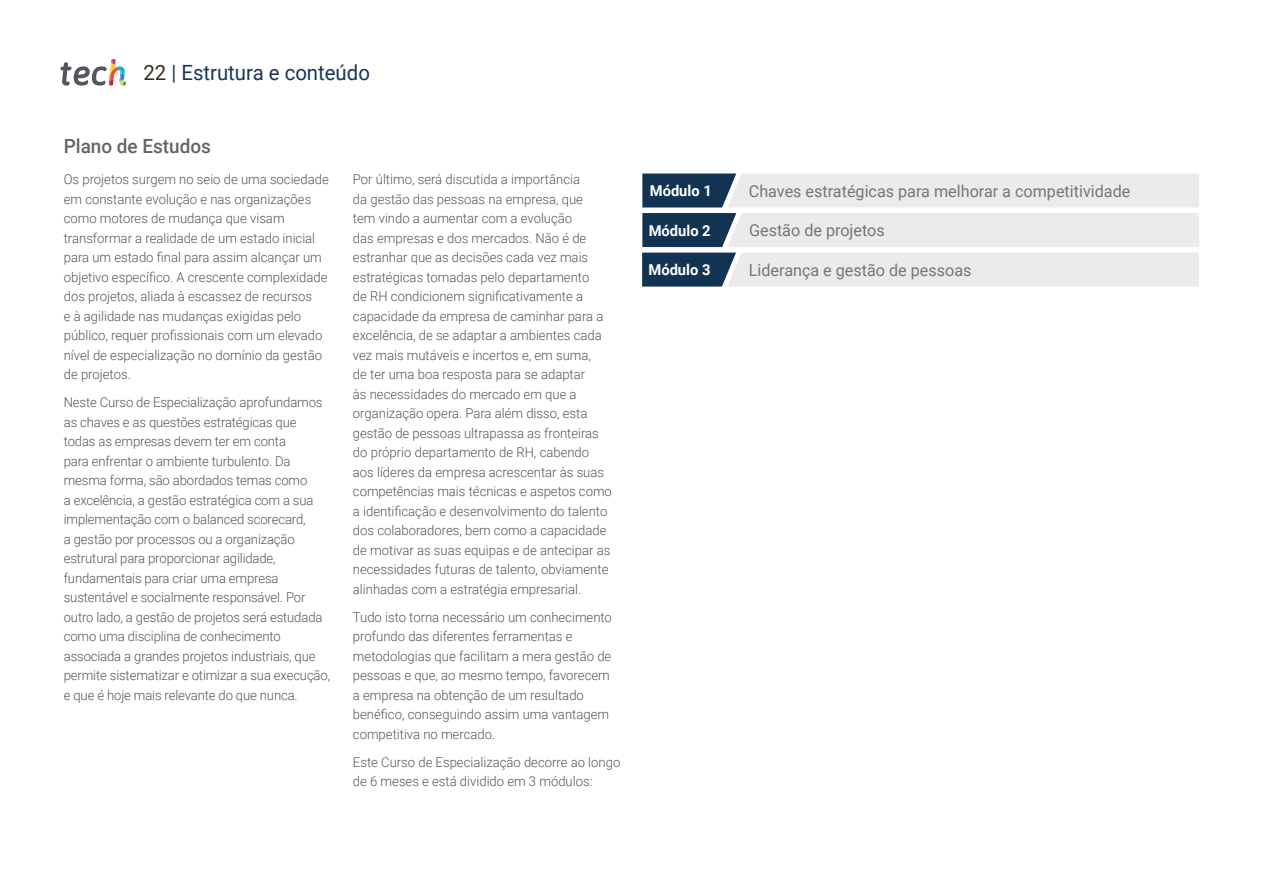
<style>
.page{position:relative;width:1263px;height:893px;background:#fff}
.page>*{position:absolute;margin:0;border:0;box-sizing:border-box;transform-origin:0 0}
.t1{font:21px "Roboto";color:#1a355c}
.t2{font:500 19.5px "Roboto";color:#61646a}
.t3{font:16.5px "Roboto";color:#74777b}
.t4{font:700 15px "Roboto";color:#fff}
.t5{font:300 13.5px/19.5px "Roboto";color:#52555b}
.s1{color:#312e20}
</style>
<div class="page">
<svg style="left:61px;top:59px;width:65px;height:27px"></svg>
<svg style="left:642px;top:253px;width:557px;height:34px;background:#c9cfd3"></svg>
<svg style="left:642px;top:173px;width:557px;height:74px;background:#cdd2d6"></svg>
<h1 class="t1" style="left:144px;top:57px;width:228px"><span class="s1">22</span> | Estrutura e conteúdo</h1>
<h2 class="t2" style="left:64px;top:132px;width:149px">Plano de Estudos</h2>
<p class="t5" style="left:64px;top:169px;width:266px">Os projetos surgem no seio de uma sociedade em constante evolução e nas organizações como motores de mudança que visam transformar a realidade de um estado inicial para um estado final para assim alcançar um objetivo específico. A crescente complexidade dos projetos, aliada à escassez de recursos<br>e à agilidade nas mudanças exigidas pelo público, requer profissionais com um elevado nível de especialização no domínio da gestão de projetos.</p>
<p class="t5" style="left:64px;top:392px;width:268px">Neste Curso de Especialização aprofundamos as chaves e as questões estratégicas que todas as empresas devem ter em conta<br>para enfrentar o ambiente turbulento. Da mesma forma, são abordados temas como<br>a excelência, a gestão estratégica com a sua implementação com o balanced scorecard,<br>a gestão por processos ou a organização estrutural para proporcionar agilidade, fundamentais para criar uma empresa sustentável e socialmente responsável. Por outro lado, a gestão de projetos será estudada como uma disciplina de conhecimento associada a grandes projetos industriais, que permite sistematizar e otimizar a sua execução, e que é hoje mais relevante do que nunca.</p>
<p class="t5" style="left:353px;top:169px;width:261px">Por último, será discutida a importância<br>da gestão das pessoas na empresa, que<br>tem vindo a aumentar com a evolução<br>das empresas e dos mercados. Não é de estranhar que as decisões cada vez mais estratégicas tomadas pelo departamento<br>de RH condicionem significativamente a capacidade da empresa de caminhar para a excelência, de se adaptar a ambientes cada vez mais mutáveis e incertos e, em suma,<br>de ter uma boa resposta para se adaptar<br>às necessidades do mercado em que a organização opera. Para além disso, esta gestão de pessoas ultrapassa as fronteiras do próprio departamento de RH, cabendo aos líderes da empresa acrescentar às suas competências mais técnicas e aspetos como a identificação e desenvolvimento do talento dos colaboradores, bem como a capacidade de motivar as suas equipas e de antecipar as necessidades futuras de talento, obviamente alinhadas com a estratégia empresarial.</p>
<p class="t5" style="left:353px;top:607px;width:260px">Tudo isto torna necessário um conhecimento profundo das diferentes ferramentas e metodologias que facilitam a mera gestão de pessoas e que, ao mesmo tempo, favorecem a empresa na obtenção de um resultado benéfico, conseguindo assim uma vantagem competitiva no mercado.</p>
<p class="t5" style="left:353px;top:752px;width:269px">Este Curso de Especialização decorre ao longo de 6 meses e está dividido em 3 módulos:</p>
<p class="t4" style="left:650px;top:180px;width:63px">Módulo 1</p>
<p class="t4" style="left:649px;top:220px;width:63px">Módulo 2</p>
<p class="t4" style="left:648px;top:259px;width:63px">Módulo 3</p>
<p class="t3" style="left:749px;top:179px;width:383px">Chaves estratégicas para melhorar a competitividade</p>
<p class="t3" style="left:749px;top:219px;width:137px">Gestão de projetos</p>
<p class="t3" style="left:749px;top:258px;width:224px">Liderança e gestão de pessoas</p>
</div>
